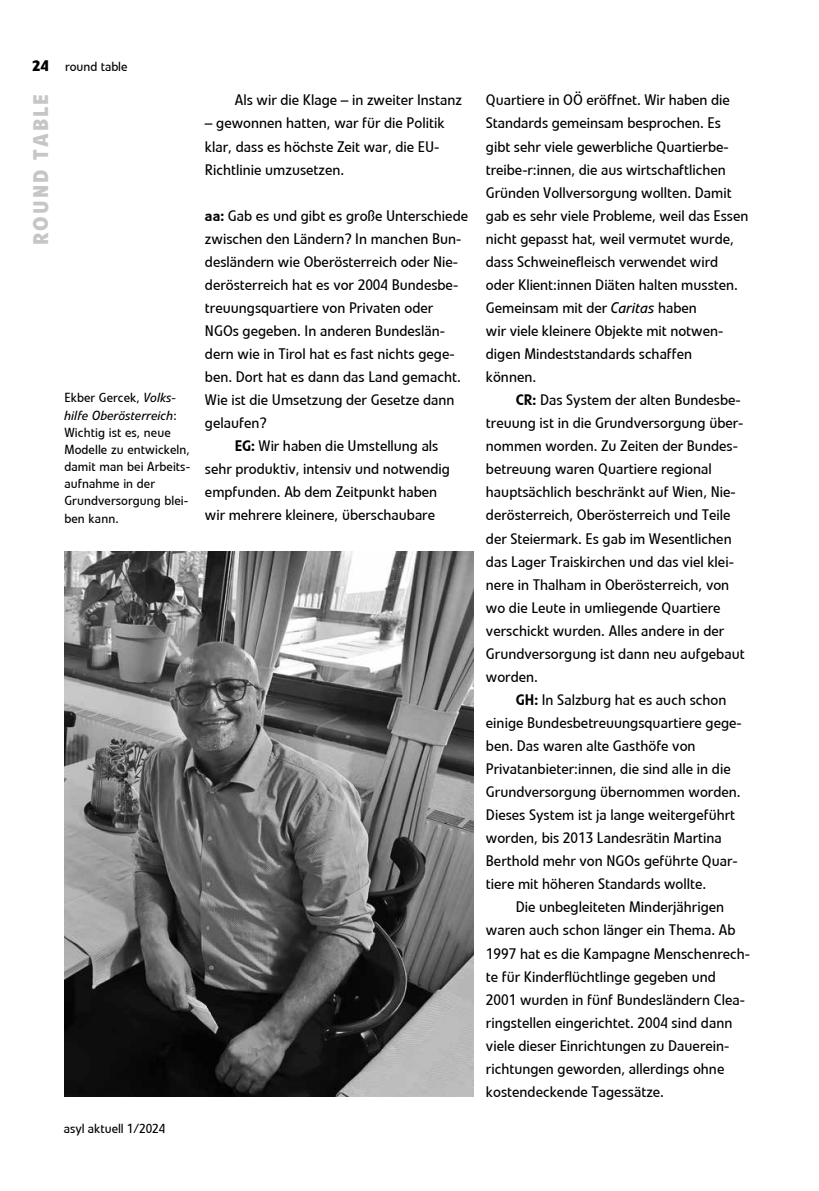
<style>
.page{position:relative;width:819px;height:1191px;background:#fff}
.page>*{position:absolute;margin:0;border:0;box-sizing:border-box;transform-origin:0 0}
.t1{font:700 21px "Linotype Veto";letter-spacing:.1em;color:#c6c6c6}
.t2{font:15.22px/23.1px "Linotype Veto";color:#000}
.t3{font:700 15.22px "Linotype Veto";color:#000}
.t4{font:13.12px/17.2px "Linotype Veto";letter-spacing:.005em;color:#000}
.s1{font-style:italic}
.s2{font-weight:500}
</style>
<div class="page">
<img style="left:64px;top:551px;width:409px;height:545px">
<p class="t3" style="left:32px;top:56px;width:18px">24</p>
<h1 class="t1" style="left:28px;top:245px;width:152px;rotate:-90deg">ROUND TABLE</h1>
<p class="t4" style="left:65px;top:58px;width:64px">round table</p>
<p class="t4" style="left:64px;top:389px;width:127px">Ekber Gercek, <span class="s1">Volks&shy;hilfe Oberösterreich</span>:<br>Wichtig ist es, neue<br>Modelle zu entwickeln, damit man bei Arbeits&shy;aufnahme in der<br>Grundversorgung blei&shy;ben kann.</p>
<p class="t2" style="left:235px;top:89px;width:229px">Als wir die Klage – in zweiter Instanz</p>
<p class="t2" style="left:205px;top:112px;width:241px">– gewonnen hatten, war für die Politik klar, dass es höchste Zeit war, die EU-<br>Richtlinie umzusetzen.</p>
<p class="t2" style="left:205px;top:204px;width:264px"><span class="s2">aa:</span> Gab es und gibt es große Unterschiede</p>
<p class="t2" style="left:205px;top:227px;width:258px">zwischen den Ländern? In manchen Bun-</p>
<p class="t2" style="left:205px;top:250px;width:255px">desländern wie Oberösterreich oder Nie-</p>
<p class="t2" style="left:205px;top:273px;width:255px">derösterreich hat es vor 2004 Bundesbe-</p>
<p class="t2" style="left:205px;top:296px;width:230px">treuungsquartiere von Privaten oder</p>
<p class="t2" style="left:205px;top:319px;width:241px">NGOs gegeben. In anderen Bundeslän-</p>
<p class="t2" style="left:205px;top:342px;width:251px">dern wie in Tirol hat es fast nichts gege-</p>
<p class="t2" style="left:205px;top:365px;width:257px">ben. Dort hat es dann das Land gemacht.</p>
<p class="t2" style="left:205px;top:388px;width:251px">Wie ist die Umsetzung der Gesetze dann</p>
<p class="t2" style="left:205px;top:411px;width:63px">gelaufen?</p>
<p class="t2" style="left:235px;top:434px;width:205px"><span class="s2">EG:</span> Wir haben die Umstellung als</p>
<p class="t2" style="left:205px;top:457px;width:246px">sehr produktiv, intensiv und notwendig</p>
<p class="t2" style="left:205px;top:481px;width:234px">empfunden. Ab dem Zeitpunkt haben</p>
<p class="t2" style="left:205px;top:504px;width:231px">wir mehrere kleinere, überschaubare</p>
<p class="t4" style="left:64px;top:1120px;width:103px">asyl aktuell 1/2024</p>
<p class="t2" style="left:486px;top:89px;width:264px">Quartiere in OÖ eröffnet. Wir haben die Standards gemeinsam besprochen. Es gibt sehr viele gewerbliche Quartierbe&shy;treibe-r:innen, die aus wirtschaftlichen Gründen Vollversorgung wollten. Damit gab es sehr viele Probleme, weil das Essen nicht gepasst hat, weil vermutet wurde, dass Schweinefleisch verwendet wird oder Klient:innen Diäten halten mussten.<br>Gemeinsam mit der <span class="s1">Caritas</span> haben<br>wir viele kleinere Objekte mit notwen&shy;digen Mindeststandards schaffen<br>können.</p>
<p class="t2" style="left:486px;top:388px;width:260px;text-indent:30px"><span class="s2">CR:</span> Das System der alten Bundesbe&shy;treuung ist in die Grundversorgung über&shy;nommen worden. Zu Zeiten der Bundes&shy;betreuung waren Quartiere regional hauptsächlich beschränkt auf Wien, Nie&shy;derösterreich, Oberösterreich und Teile der Steiermark. Es gab im Wesentlichen das Lager Traiskirchen und das viel klei&shy;nere in Thalham in Oberösterreich, von wo die Leute in umliegende Quartiere verschickt wurden. Alles andere in der Grundversorgung ist dann neu aufgebaut worden.</p>
<p class="t2" style="left:486px;top:688px;width:257px;text-indent:30px"><span class="s2">GH:</span> In Salzburg hat es auch schon einige Bundesbetreuungsquartiere gege&shy;ben. Das waren alte Gasthöfe von Privatanbieter:innen, die sind alle in die Grundversorgung übernommen worden.<br>Dieses System ist ja lange weitergeführt worden, bis 2013 Landesrätin Martina Berthold mehr von NGOs geführte Quar&shy;tiere mit höheren Standards wollte.</p>
<p class="t2" style="left:486px;top:895px;width:266px;text-indent:30px">Die unbegleiteten Minderjährigen waren auch schon länger ein Thema. Ab 1997 hat es die Kampagne Menschenrech&shy;te für Kinderflüchtlinge gegeben und 2001 wurden in fünf Bundesländern Clea&shy;ringstellen eingerichtet. 2004 sind dann viele dieser Einrichtungen zu Dauerein&shy;richtungen geworden, allerdings ohne kostendeckende Tagessätze.</p>
</div>
